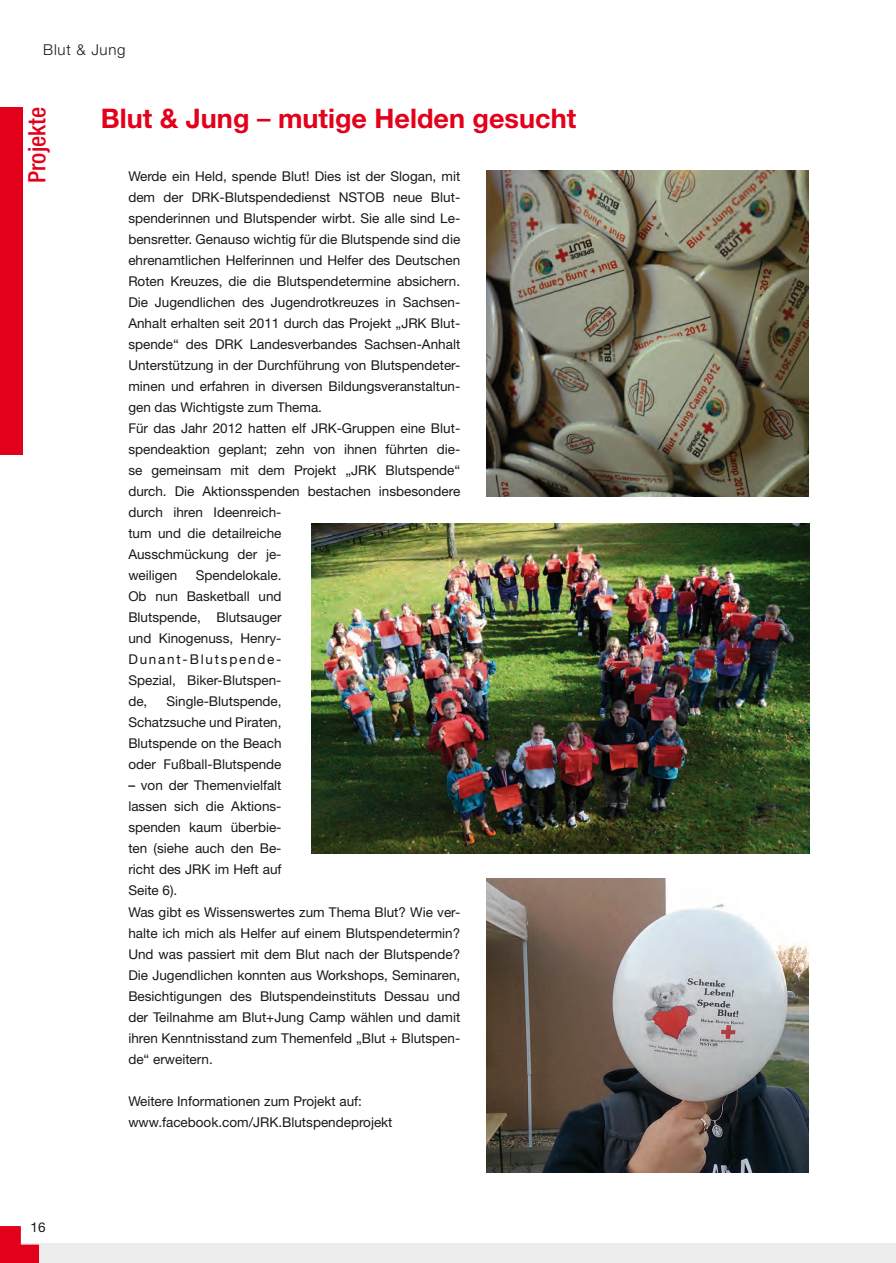
<style>
.page{position:relative;width:896px;height:1263px;background:#fff}
.page>*{position:absolute;margin:0;border:0;box-sizing:border-box;transform-origin:0 0}
.Head{font:700 27px "Helvetica Neue";color:#e2001a}
.Head-2{font:500 condensed 24px "Helvetica Neue";color:#e2001a}
.t1{font:300 15px "Helvetica Neue";letter-spacing:.05em;color:#1a171c}
.t2{font:13.5px/21px "Helvetica Neue";color:#1a171c;text-align:justify}
.s1{font-weight:500;font-stretch:condensed}
</style>
<div class="page">
<div style="left:0;top:1242px;width:894px;height:20px;background:#ededee"></div>
<div style="left:0;top:107px;width:22px;height:348px;background:#e2001a"></div>
<img style="left:486px;top:878px;width:322px;height:294px">
<img style="left:486px;top:171px;width:322px;height:325px">
<img style="left:311px;top:523px;width:498px;height:330px">
<svg style="left:0;top:1226px;width:39px;height:37px"></svg>
<svg style="left:893px;top:1242px;width:3px;height:21px"></svg>
<p class="t1" style="left:43px;top:41px;width:59px">Projekte</p>
<p class="t1" style="left:43px;top:41px;width:84px">Blut &amp; Jung</p>
<p class="Head-2" style="left:23px;top:183px;width:78px;rotate:-90deg">Projekte</p>
<p class="t2" style="left:30px;top:1216px;width:17px">16</p>
<p class="Head" style="left:101px;top:102px;width:476px">Blut &amp; Jung <span class="s1">–</span> mutige Helden gesucht</p>
<p class="t2" style="left:128px;top:165px;width:333px">Werde ein Held, spende Blut! Dies ist der Slogan, mit dem der DRK-Blutspendedienst NSTOB neue Blut&shy;spenderinnen und Blutspender wirbt. Sie alle sind Le&shy;bensretter. Genauso wichtig für die Blutspende sind die ehrenamtlichen Helferinnen und Helfer des Deutschen Roten Kreuzes, die die Blutspendetermine absichern.<br>Die Jugendlichen des Jugendrotkreuzes in Sachsen-Anhalt erhalten seit 2011 durch das Projekt „JRK Blut&shy;spende“ des DRK Landesverbandes Sachsen-Anhalt Unterstützung in der Durchführung von Blutspendeter&shy;minen und erfahren in diversen Bildungsveranstaltun&shy;gen das Wichtigste zum Thema.</p>
<p class="t2" style="left:128px;top:417px;width:333px;text-align:left">Für das Jahr 2012 hatten elf JRK-Gruppen eine Blut&shy;spendeaktion geplant; zehn von ihnen führten die&shy;se gemeinsam mit dem Projekt „JRK Blutspende“ durch. Die Aktionsspenden bestachen insbesondere durch ihren Ideenreich-<br>tum und die detailreiche<br>Ausschmückung der je-<br>weiligen</p>
<p class="t2" style="left:128px;top:564px;width:155px;text-indent:67px">Spendelokale.<br>Ob nun Basketball und Blutspende, Blutsauger und Kinogenuss, Henry-Dunant-Blutspende-Spezial, Biker-Blutspen&shy;de,</p>
<p class="t2" style="left:128px;top:690px;width:155px;text-indent:38px">Single-Blutspende, Schatzsuche und Piraten, Blutspende on the Beach oder Fußball-Blutspende</p>
<p class="t2" style="left:128px;top:774px;width:155px"><span class="s1">–</span> von der Themenvielfalt lassen sich die Aktions&shy;spenden kaum überbie&shy;ten (siehe auch den Be&shy;richt des JRK im Heft auf Seite 6).</p>
<p class="t2" style="left:128px;top:900px;width:333px">Was gibt es Wissenswertes zum Thema Blut? Wie ver&shy;halte ich mich als Helfer auf einem Blutspendetermin?<br>Und was passiert mit dem Blut nach der Blutspende?<br>Die Jugendlichen konnten aus Workshops, Seminaren, Besichtigungen des Blutspendeinstituts Dessau und der Teilnahme am Blut+Jung Camp wählen und damit ihren Kenntnisstand zum Themenfeld „Blut + Blutspen&shy;de“ erweitern.</p>
<p class="t2" style="left:128px;top:1089px;width:235px">Weitere Informationen zum Projekt auf:</p>
<p class="t2" style="left:128px;top:1110px;width:266px">www.facebook.com/JRK.Blutspendeprojekt</p>
</div>
